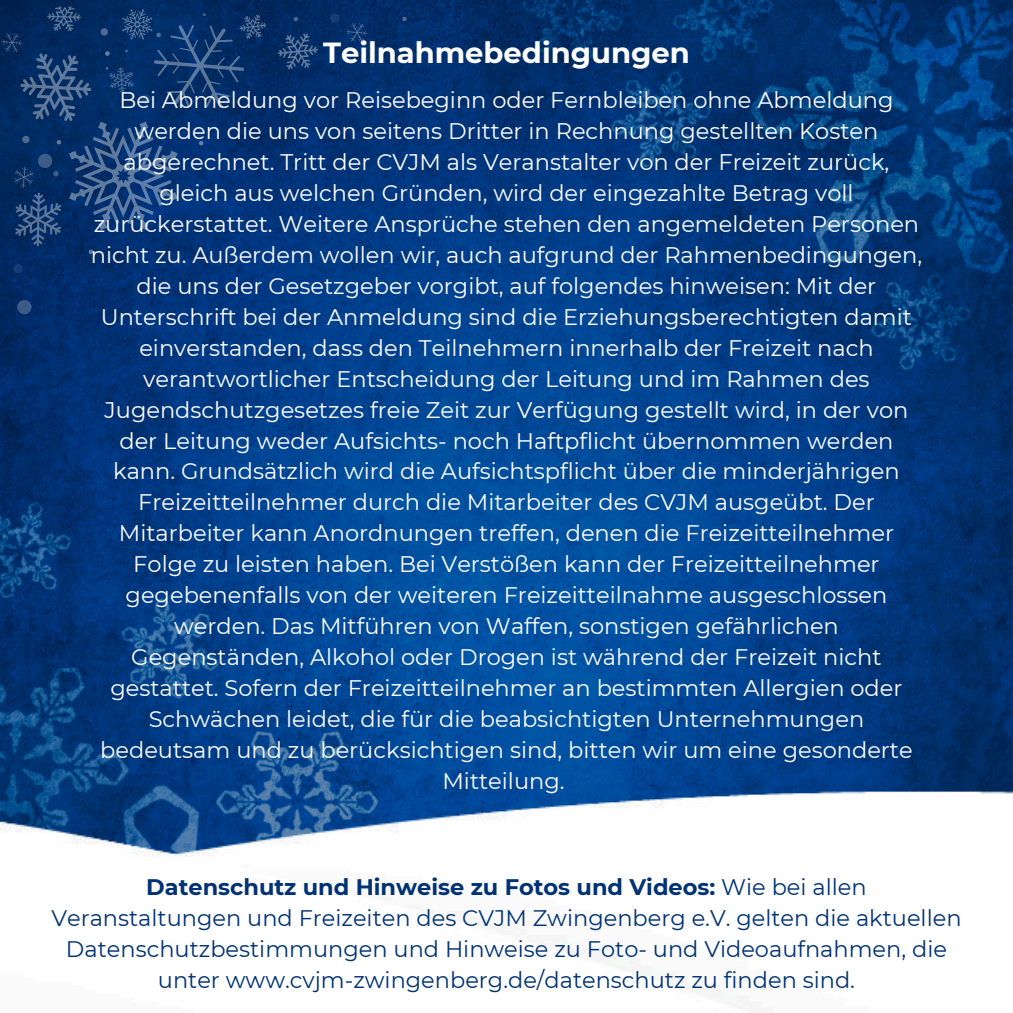
<style>
.page{position:relative;width:1013px;height:1013px;background:#fff}
.page>*{position:absolute;margin:0;border:0;box-sizing:border-box;transform-origin:0 0}
.t1{font:700 29px "Montserrat";color:#fff}
.t2{font:22.5px/30.9px "Montserrat";color:#fff;text-align:center}
.t3{font:22.5px/30.9px "Montserrat";color:#003274;text-align:center}
.s1{font-weight:700}
</style>
<div class="page">
<img style="left:0;top:0;width:1012px;height:760px">
<svg style="left:346px;top:23px;width:21px;height:19px"></svg>
<svg style="left:293px;top:17px;width:5px;height:4px"></svg>
<svg style="left:402px;top:17px;width:5px;height:4px"></svg>
<svg style="left:13px;top:264px;width:10px;height:9px"></svg>
<svg style="left:330px;top:13px;width:10px;height:10px"></svg>
<svg style="left:17px;top:300px;width:14px;height:14px"></svg>
<svg style="left:278px;top:33px;width:40px;height:36px"></svg>
<svg style="left:2px;top:7px;width:264px;height:247px"></svg>
<img style="left:0;top:760px;width:1012px;height:97px">
<p class="t1" style="left:323px;top:32px;width:368px">Teilnahmebedingungen</p>
<p class="t2" style="left:91px;top:84px;width:832px">Bei Abmeldung vor Reisebeginn oder Fernbleiben ohne Abmeldung werden die uns von seitens Dritter in Rechnung gestellten Kosten abgerechnet. Tritt der CVJM als Veranstalter von der Freizeit zurück, gleich aus welchen Gründen, wird der eingezahlte Betrag voll zurückerstattet. Weitere Ansprüche stehen den angemeldeten Personen nicht zu. Außerdem wollen wir, auch aufgrund der Rahmenbedingungen, die uns der Gesetzgeber vorgibt, auf folgendes hinweisen: Mit der Unterschrift bei der Anmeldung sind die Erziehungsberechtigten damit einverstanden, dass den Teilnehmern innerhalb der Freizeit nach verantwortlicher Entscheidung der Leitung und im Rahmen des Jugendschutzgesetzes freie Zeit zur Verfügung gestellt wird, in der von der Leitung weder Aufsichts- noch Haftpflicht übernommen werden kann. Grundsätzlich wird die Aufsichtspflicht über die minderjährigen Freizeitteilnehmer durch die Mitarbeiter des CVJM ausgeübt. Der Mitarbeiter kann Anordnungen treffen, denen die Freizeitteilnehmer Folge zu leisten haben. Bei Verstößen kann der Freizeitteilnehmer gegebenenfalls von der weiteren Freizeitteilnahme ausgeschlossen werden. Das Mitführen von Waffen, sonstigen gefährlichen Gegenständen, Alkohol oder Drogen ist während der Freizeit nicht gestattet. Sofern der Freizeitteilnehmer an bestimmten Allergien oder Schwächen leidet, die für die beabsichtigten Unternehmungen bedeutsam und zu berücksichtigen sind, bitten wir um eine gesonderte Mitteilung.</p>
<p class="t3" style="left:51px;top:871px;width:911px"><span class="s1">Datenschutz und Hinweise zu Fotos und Videos:</span> Wie bei allen Veranstaltungen und Freizeiten des CVJM Zwingenberg e.V. gelten die aktuellen Datenschutzbestimmungen und Hinweise zu Foto- und Videoaufnahmen, die unter www.cvjm-zwingenberg.de/datenschutz zu finden sind.</p>
</div>
